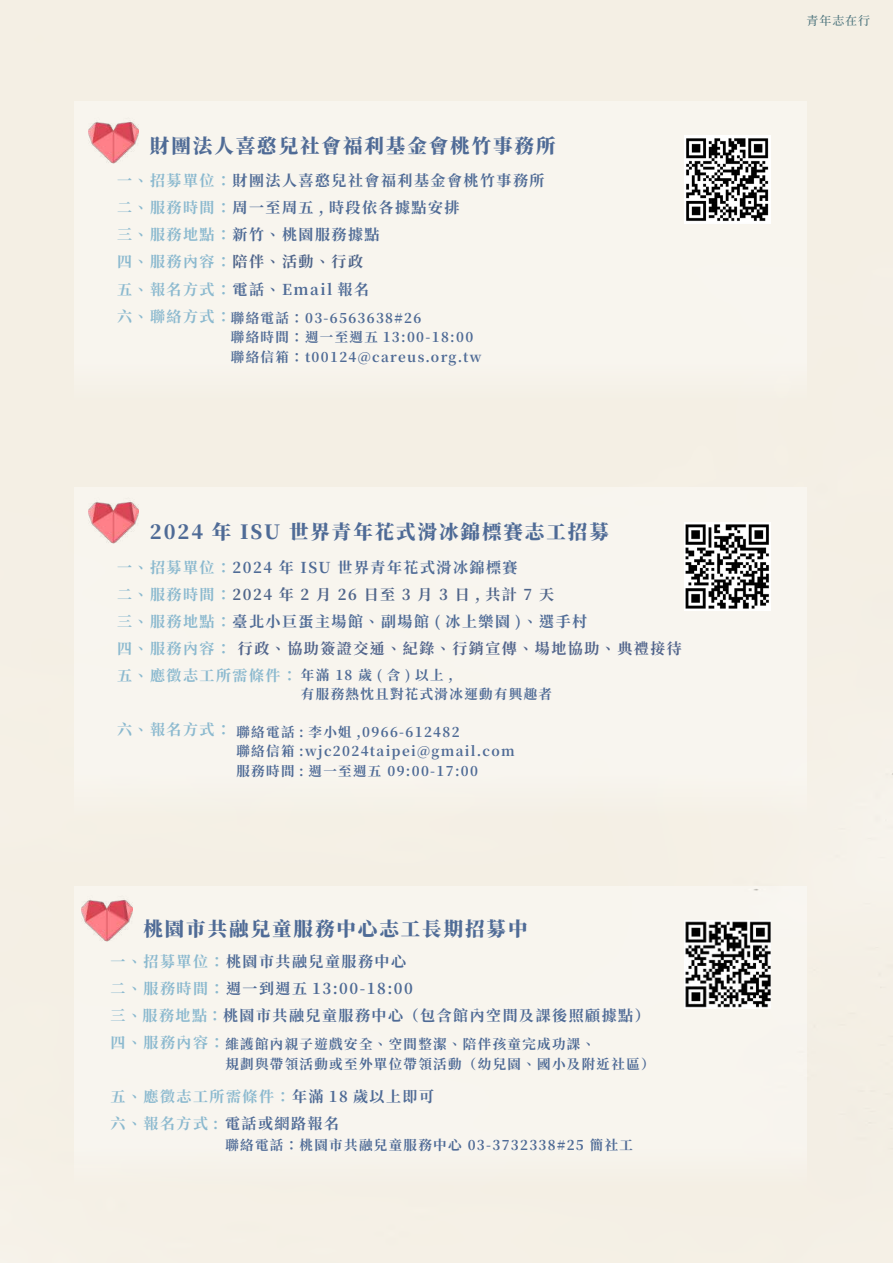
<style>
.page{position:relative;width:893px;height:1263px;background:#fff}
.page>*{position:absolute;margin:0;border:0;box-sizing:border-box;transform-origin:0 0}
.t1{font:900 19.5px "Noto Serif CJ Ktc";letter-spacing:.1em;color:#4f6b96}
.t2{font:700 15px/27px "Noto Serif CJ Ktc";letter-spacing:.1em;color:#4f6b96}
.t3{font:700 15px/27px "Noto Serif CJ Ktc";letter-spacing:.1em;color:#8bb9cf}
.t4{font:700 13.5px/19.5px "Noto Serif CJ Ktc";letter-spacing:.1em;color:#4f6b96}
.t5{font:500 12px "Noto Serif CJ Ktc";letter-spacing:.075em;color:#4b737c}
.s1{color:#8bb9cf}
.s2{color:#4f658a}
.s3{color:#4f6b96}
.s4{color:#52658c}
</style>
<div class="page">
<div style="left:74px;top:102px;width:732px;height:302px;background:#f8f5ee"></div>
<div style="left:74px;top:487px;width:732px;height:332px;background:#f8f5ef"></div>
<div style="left:74px;top:886px;width:732px;height:302px;background:#f8f5ee"></div>
<img style="left:88px;top:122px;width:51px;height:42px">
<img style="left:88px;top:501px;width:51px;height:43px">
<img style="left:82px;top:900px;width:50px;height:42px">
<img style="left:684px;top:135px;width:87px;height:88px">
<img style="left:684px;top:523px;width:87px;height:87px">
<img style="left:684px;top:920px;width:87px;height:88px">
<h1 class="t1" style="left:150px;top:134px;width:407px">財團法人喜憨兒社會福利基金會桃竹事務所</h1>
<p class="t2" style="left:117px;top:167px;width:429px"><span class="s1">一、招募單位：</span>財團法人喜憨兒社會福利基金會桃竹事務所<span class="s1">二、服務時間：</span>周一至周五 , 時段依各據點安排<br><span class="s1">三、服務地點：</span>新竹、桃園服務據點<br><span class="s1">四、服務內容：</span><span class="s2">陪伴、活動、行政</span></p>
<p class="t3" style="left:117px;top:276px;width:254px">五、報名方式：<span class="s3">電話、Email 報名</span>六、聯絡方式：</p>
<p class="t4" style="left:231px;top:309px;width:252px">聯絡電話：03-6563638#26<br>聯絡時間：週一至週五 13:00-18:00聯絡信箱：t00124@careus.org.tw</p>
<h1 class="t1" style="left:150px;top:521px;width:460px">2024 年 ISU 世界青年花式滑冰錦標賽志工招募</h1>
<p class="t2" style="left:117px;top:554px;width:566px"><span class="s1">一、招募單位：</span>2024 年 ISU 世界青年花式滑冰錦標賽<br><span class="s1">二、服務時間：</span><span class="s2">2024 年 2 月 26 日至 3 月 3 日 , 共計 7 天<br></span><span class="s1">三、服務地點：</span>臺北小巨蛋主場館、副場館 ( 冰上樂園 )、選手村<br><span class="s1">四、服務內容：</span> <span class="s4">行政、協助簽證交通、紀錄、行銷宣傳、場地協助、典禮接待</span><span class="s1">五、應徵志工所需條件：</span></p>
<p class="t3" style="left:117px;top:716px;width:115px">六、報名方式：</p>
<p class="t4" style="left:301px;top:665px;width:253px">年滿 18 歲(含)以上,<br>有服務熱忱且對花式滑冰運動有興趣者</p>
<p class="t4" style="left:236px;top:722px;width:280px">聯絡電話 : 李小姐 ,0966-612482<br>聯絡信箱 :wjc2024taipei@gmail.com服務時間 : 週一至週五 09:00-17:00</p>
<h1 class="t1" style="left:143px;top:918px;width:386px">桃園市共融兒童服務中心志工長期招募中</h1>
<p class="t2" style="left:110px;top:948px;width:541px"><span class="s1">一、招募單位：</span>桃園市共融兒童服務中心<br><span class="s1">二、服務時間：</span>週一到週五 13:00-18:00<br><span class="s1">三、服務地點：</span>桃園市共融兒童服務中心（包含館內空間及課後照顧據點）<span class="s1">四、服務內容：</span></p>
<p class="t3" style="left:110px;top:1083px;width:325px">五、應徵志工所需條件：<span class="s3">年滿 18 歲以上即可</span>六、報名方式 : <span class="s3">電話或網路報名</span></p>
<p class="t4" style="left:225px;top:1035px;width:431px">維護館內親子遊戲安全、空間整潔、陪伴孩童完成功課、<br>規劃與帶領活動或至外單位帶領活動（幼兒園、國小及附近社區）</p>
<p class="t4" style="left:225px;top:1136px;width:409px">聯絡電話：桃園市共融兒童服務中心 03-3732338#25 簡社工</p>
<p class="t5" style="left:806px;top:14px;width:65px">青年志在行</p>
</div>
